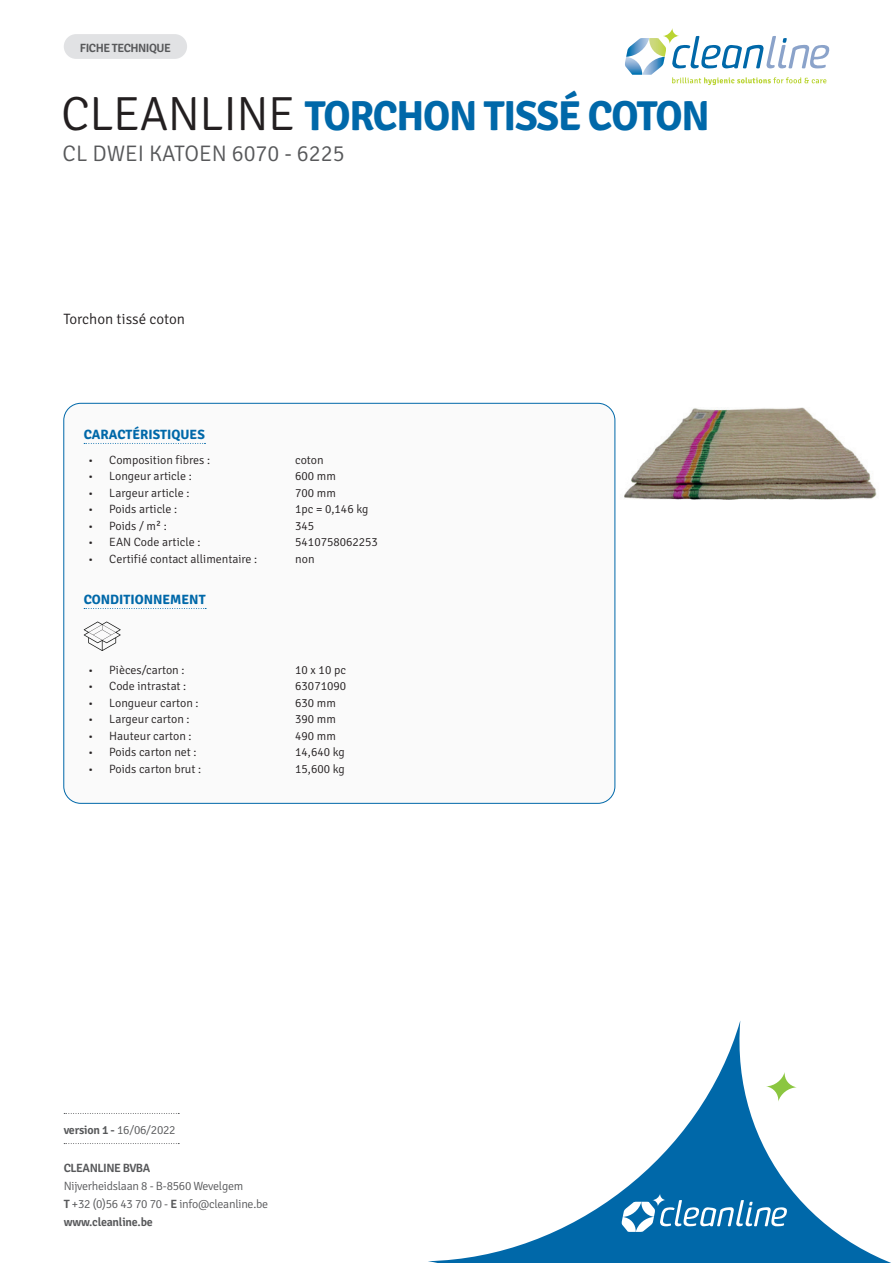
<style>
.page{position:relative;width:893px;height:1263px;background:#fff}
.page>*{position:absolute;margin:0;border:0;box-sizing:border-box;transform-origin:0 0}
.t1{font:300 48px "Signika";letter-spacing:-.01em;color:#231f20}
.Artikelnaam{font:700 42px "Signika";letter-spacing:-.03em;color:#0068a9}
.Productomschrijving{font:300 22.5px "Signika";color:#57585a}
.Body_intro{font:300 15px "Signika";color:#231f20}
.Alinea_titels{font:700 13.5px "Signika";color:#0068a9}
.t2{font:300 12px "Signika";color:#231f20}
.t3{font:300 12px/18px "Signika";letter-spacing:-.02em;color:#57585a}
.t4{font:600 12px "Signika";letter-spacing:-.04em;color:#57585a}
.s1{font-weight:600}
</style>
<div class="page">
<svg style="left:64px;top:1143px;width:115px;height:1px"></svg>
<svg style="left:64px;top:1113px;width:115px;height:1px"></svg>
<svg style="left:428px;top:1021px;width:463px;height:242px"></svg>
<svg style="left:766px;top:1072px;width:31px;height:29px"></svg>
<svg style="left:621px;top:1194px;width:166px;height:38px"></svg>
<svg style="left:625px;top:28px;width:205px;height:57px"></svg>
<img style="left:614px;top:407px;width:263px;height:141px">
<div style="left:64px;top:34px;width:123px;height:25px;background:#e1e2e4;border-radius:12px"></div>
<div style="left:64px;top:403px;width:551px;height:400px;background:#fafafa;border-radius:17px"></div>
<svg style="left:84px;top:443px;width:121px;height:1px"></svg>
<svg style="left:84px;top:608px;width:122px;height:1px"></svg>
<svg style="left:84px;top:621px;width:37px;height:30px"></svg>
<p class="t4" style="left:80px;top:41px;width:93px">FICHE TECHNIQUE</p>
<p class="Artikelnaam" style="left:305px;top:91px;width:407px">TORCHON TISSÉ COTON</p>
<h1 class="t1" style="left:61px;top:88px;width:236px">CLEANLINE</h1>
<p class="Productomschrijving" style="left:63px;top:142px;width:284px">CL DWEI KATOEN 6070 - 6225</p>
<p class="Body_intro" style="left:63px;top:310px;width:123px">Torchon tissé coton</p>
<p class="Alinea_titels" style="left:84px;top:426px;width:123px">CARACTÉRISTIQUES</p>
<p class="t2" style="left:88px;top:453px;width:124px">• Composition fibres :</p>
<p class="t2" style="left:295px;top:453px;width:30px">coton</p>
<p class="t2" style="left:88px;top:470px;width:105px">• Longeur article :</p>
<p class="t2" style="left:295px;top:470px;width:42px">600 mm</p>
<p class="t2" style="left:88px;top:486px;width:103px">• Largeur article :</p>
<p class="t2" style="left:295px;top:486px;width:42px">700 mm</p>
<p class="t2" style="left:88px;top:503px;width:91px">• Poids article :</p>
<p class="t2" style="left:295px;top:503px;width:75px">1pc = 0,146 kg</p>
<p class="t2" style="left:88px;top:519px;width:80px">• Poids / m² :</p>
<p class="t2" style="left:295px;top:519px;width:21px">345</p>
<p class="t2" style="left:88px;top:536px;width:114px">• EAN Code article :</p>
<p class="t2" style="left:295px;top:536px;width:84px">5410758062253</p>
<p class="t2" style="left:88px;top:552px;width:171px">• Certifié contact allimentaire :</p>
<p class="t2" style="left:295px;top:552px;width:21px">non</p>
<p class="Alinea_titels" style="left:84px;top:591px;width:123px">CONDITIONNEMENT</p>
<p class="t2" style="left:88px;top:663px;width:98px">• Pièces/carton :</p>
<p class="t2" style="left:295px;top:663px;width:52px">10 x 10 pc</p>
<p class="t2" style="left:88px;top:680px;width:100px">• Code intrastat :</p>
<p class="t2" style="left:295px;top:680px;width:52px">63071090</p>
<p class="t2" style="left:88px;top:696px;width:112px">• Longueur carton :</p>
<p class="t2" style="left:295px;top:696px;width:42px">630 mm</p>
<p class="t2" style="left:88px;top:713px;width:103px">• Largeur carton :</p>
<p class="t2" style="left:295px;top:713px;width:42px">390 mm</p>
<p class="t2" style="left:88px;top:729px;width:105px">• Hauteur carton :</p>
<p class="t2" style="left:295px;top:729px;width:42px">490 mm</p>
<p class="t2" style="left:88px;top:746px;width:110px">• Poids carton net :</p>
<p class="t2" style="left:295px;top:746px;width:51px">14,640 kg</p>
<p class="t2" style="left:88px;top:762px;width:115px">• Poids carton brut :</p>
<p class="t2" style="left:295px;top:762px;width:51px">15,600 kg</p>
<p class="t3" style="left:64px;top:1121px;width:113px"><span class="s1">version 1 -</span> 16/06/2022</p>
<p class="t4" style="left:64px;top:1161px;width:88px">CLEANLINE BVBA</p>
<p class="t3" style="left:64px;top:1177px;width:206px">Nijverheidslaan 8 - B-8560 Wevelgem<br><span class="s1">T</span> +32 (0)56 43 70 70 - <span class="s1">E</span> info@cleanline.be <span class="s1">www.cleanline.be</span></p>
</div>
